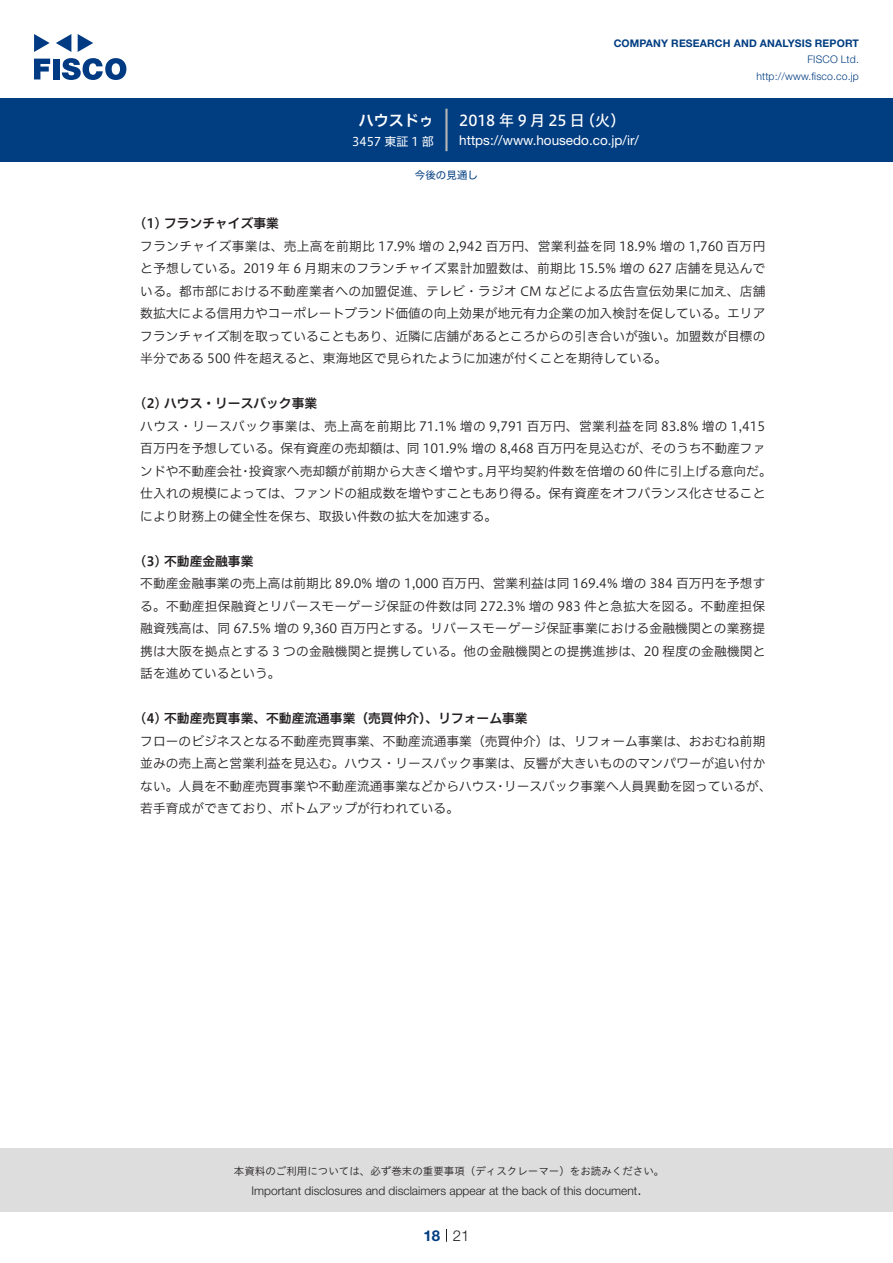
<style>
.page{position:relative;width:893px;height:1263px;background:#fff}
.page>*{position:absolute;margin:0;border:0;box-sizing:border-box;transform-origin:0 0}
.t1{font:15px "Hiragino UD Sans F Std N W5";letter-spacing:.21em;color:#fff}
.t2{font:15px "Hiragino UD Sans F Std N W6";color:#fff}
.t3{font:300 15px "Helvetica Neue LT Std";color:#231f20}
.t4{font:700 15px "Helvetica Neue LT Std";color:#003d81}
.t5{font:13.5px "Helvetica Neue LT Std";color:#fff}
.本文3mm{font:12.75px/22.5px "Hiragino UD Sans F Std N W3";color:#231f20;text-align:justify}
.小タイトル3mm{font:12.75px "Hiragino UD Sans F Std N W6";color:#231f20}
.本文3mm-2{font:12.75px "Hiragino UD Sans F Std N W3";letter-spacing:.035em;color:#231f20}
.t6{font:300 12px "Helvetica Neue LT Std";color:#231f20}
.t7{font:12px "Hiragino UD Sans F Std N W4";color:#fff}
.t8{font:10.5px "Hiragino UD Sans Std W3";color:#231f20}
.t9{font:700 10.5px "Helvetica Neue LT Std";letter-spacing:.015em;color:#003d81}
.t10{font:300 10.5px/16.5px "Helvetica Neue LT Std";letter-spacing:.015em;color:#003d81;text-align:right}
.ヘッダー{font:10.5px "Hiragino UD Sans F Std N W4";color:#003d81}
</style>
<div class="page">
<div style="left:0;top:1148px;width:893px;height:64px;background:#ddd"></div>
<svg style="left:34px;top:59px;width:16px;height:20px"></svg>
<div style="left:53px;top:59px;width:6px;height:20px;background:#003a83"></div>
<svg style="left:62px;top:58px;width:64px;height:22px"></svg>
<svg style="left:34px;top:34px;width:16px;height:18px"></svg>
<svg style="left:78px;top:34px;width:15px;height:18px"></svg>
<svg style="left:56px;top:34px;width:15px;height:18px"></svg>
<div style="left:0;top:98px;width:893px;height:64px;background:#003d81"></div>
<hr style="left:445px;top:109px;width:3px;height:42px;background:#b5b5b6">
<svg style="left:446px;top:1229px;width:1px;height:13px"></svg>
<p class="t2" style="left:359px;top:109px;width:77px">ハウスドゥ</p>
<p class="t7" style="left:352px;top:132px;width:83px">3457 東証 1 部</p>
<p class="t9" style="left:614px;top:37px;width:247px">COMPANY RESEARCH AND ANALYSIS REPORT</p>
<p class="t10" style="left:756px;top:51px;width:104px">FISCO Ltd. http://www.fisco.co j p.</p>
<p class="t1" style="left:580px;top:109px;width:47px">（火(</p>
<p class="t1" style="left:459px;top:109px;width:127px">2018年9月25日</p>
<p class="t5" style="left:459px;top:132px;width:181px">https://www.housedo. c o j p. /i r/</p>
<p class="ヘッダー" style="left:415px;top:167px;width:64px">今後の見通し</p>
<p class="小タイトル3mm" style="left:140px;top:214px;width:140px">1( ) フランチャイズ事業</p>
<p class="本文3mm" style="left:140px;top:234px;width:627px">フランチャイズ事業は、売上高を前期比 17.9% 増の 2,942 百万円、営業利益を同 18.9% 増の 1,760 百万円と予想している。2019 年 6 月期末のフランチャイズ累計加盟数は、前期比 15.5% 増の 627 店舗を見込んでいる。都市部における不動産業者への加盟促進、テレビ・ラジオ CM などによる広告宣伝効果に加え、店舗数拡大による信用力やコーポレートブランド価値の向上効果が地元有力企業の加入検討を促している。エリアフランチャイズ制を取っていることもあり、近隣に店舗があるところからの引き合いが強い。加盟数が目標の半分である 500 件を超えると、東海地区で見られたように加速が付くことを期待している。</p>
<p class="小タイトル3mm" style="left:140px;top:394px;width:178px">2( ) ハウス・リースバック事業</p>
<p class="本文3mm-2" style="left:140px;top:416px;width:627px">ハウス・リースバック事業は、売上高を前期比 71.1% 増の 9,791 百万円、営業利益を同 83.8% 増の 1,415</p>
<p class="本文3mm" style="left:140px;top:436px;width:627px">百万円を予想している。保有資産の売却額は、同 101.9% 増の 8,468 百万円を見込むが、そのうち不動産ファ</p>
<p class="本文3mm" style="left:485px;top:459px;width:288px">月平均契約件数を倍増の60 件に引上げる意向だ。</p>
<p class="本文3mm" style="left:249px;top:459px;width:244px">投資家へ売却額が前期から大きく増やす。</p>
<p class="本文3mm" style="left:140px;top:459px;width:627px;text-align:left">ンドや不動産会社<br>仕入れの規模によっては、ファンドの組成数を増やすこともあり得る。保有資産をオフバランス化させることにより財務上の健全性を保ち、取扱い件数の拡大を加速する。</p>
<p class="小タイトル3mm" style="left:140px;top:551px;width:115px">3( ) 不動産金融事業</p>
<p class="本文3mm" style="left:140px;top:571px;width:627px">不動産金融事業の売上高は前期比 89.0% 増の 1,000 百万円、営業利益は同 169.4% 増の 384 百万円を予想する。不動産担保融資とリバースモーゲージ保証の件数は同 272.3% 増の 983 件と急拡大を図る。不動産担保融資残高は、同 67.5% 増の 9,360 百万円とする。リバースモーゲージ保証事業における金融機関との業務提携は大阪を拠点とする 3 つの金融機関と提携している。他の金融機関との提携進捗は、20 程度の金融機関と話を進めているという。</p>
<p class="小タイトル3mm" style="left:140px;top:709px;width:389px">4( ) 不動産売買事業、不動産流通事業（売買仲介）、リフォーム事業</p>
<p class="本文3mm" style="left:140px;top:729px;width:627px">フローのビジネスとなる不動産売買事業、不動産流通事業（売買仲介）は、リフォーム事業は、おおむね前期</p>
<p class="本文3mm" style="left:140px;top:751px;width:627px">並みの売上高と営業利益を見込む。ハウス・リースバック事業は、反響が大きいもののマンパワーが追い付か</p>
<p class="本文3mm" style="left:504px;top:774px;width:269px">リースバック事業へ人員異動を図っているが、</p>
<p class="本文3mm" style="left:239px;top:459px;width:14px">・</p>
<p class="本文3mm" style="left:140px;top:774px;width:359px">ない。人員を不動産売買事業や不動産流通事業などからハウス若手育成ができており、ボトムアップが行われている。</p>
<p class="本文3mm" style="left:494px;top:774px;width:14px">・</p>
<p class="t8" style="left:234px;top:1163px;width:432px">本資料のご利用については、必ず巻末の重要事項（ディスクレーマー）をお読みください。</p>
<p class="t3" style="left:637px;top:1180px;width:6px">.</p>
<p class="t6" style="left:251px;top:1183px;width:387px">Important disclosures and disclaimers appear at the back of this document</p>
<p class="t4" style="left:423px;top:1226px;width:18px">18</p>
<p class="t3" style="left:453px;top:1226px;width:18px">21</p>
</div>
